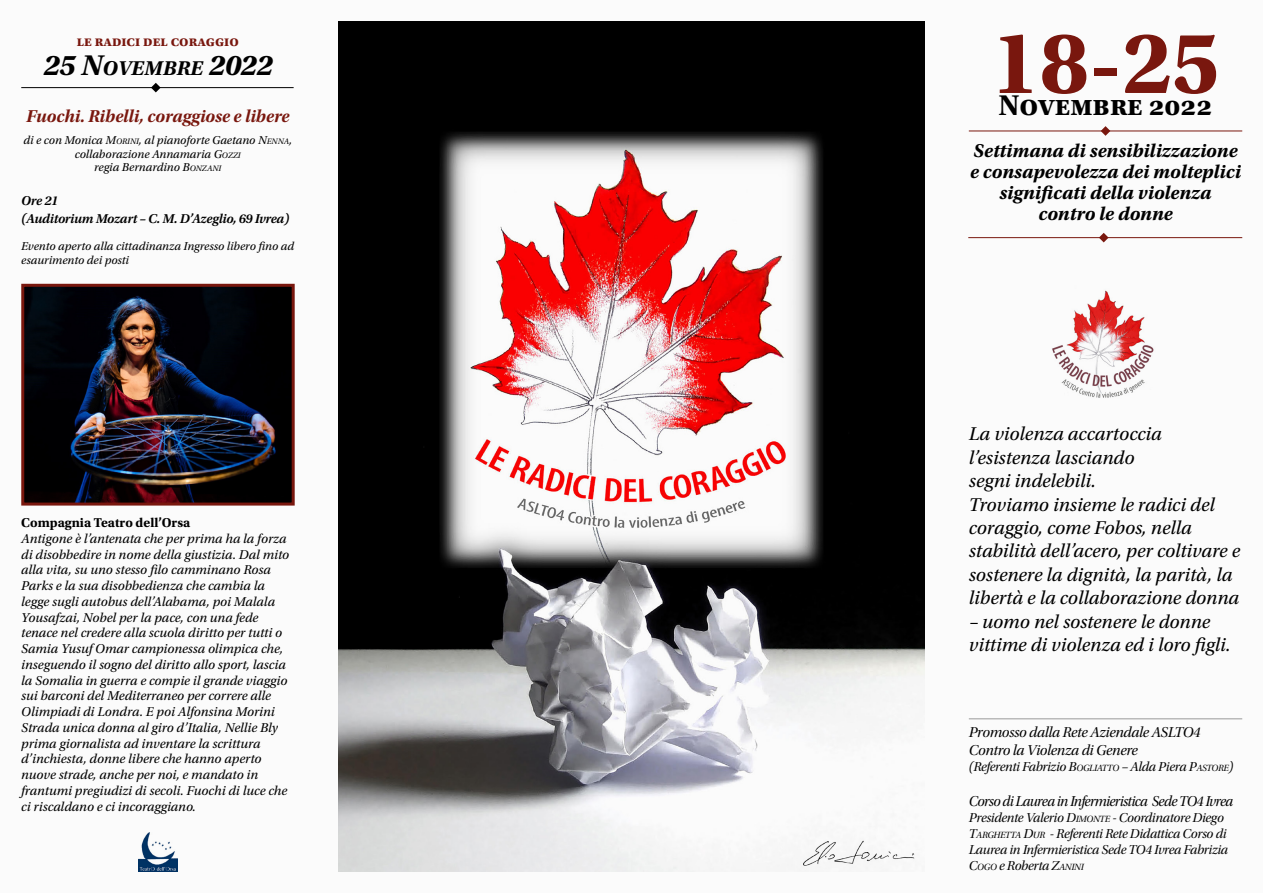
<style>
.page{position:relative;width:1263px;height:893px;background:#fbfbfb}
.page>*{position:absolute;margin:0;border:0;box-sizing:border-box;transform-origin:0 0}
.t1{font:700 91.5px "Utopia Std";color:#79170e}
.t2{font:700 30px "Utopia Std";color:#000}
.t3{font:italic 700 21px "Utopia Std";color:#000}
.t4{font:italic 19.5px/23.4px "Utopia Std";color:#000}
.t5{font:italic 700 19.5px/21px "Utopia Std";color:#000;text-align:center}
.Paragraph_Style_1{font:18px "Utopia Std Bold Subh It";color:#79170e}
.t6{font:15px/18px "Utopia Std Subh It";letter-spacing:-.025em;color:#000}
.t7{font:15px "Utopia Std Subh It";letter-spacing:-.025em;color:#000;scale:.96 1}
.t8{font:700 15px "Utopia Std";color:#79170e}
.t9{font:italic 13.5px/15.8px "Utopia Std";color:#000}
.t10{font:13.5px/16.2px "Utopia Std Subh It";letter-spacing:-.02em;color:#000}
.Paragraph_Style_2{font:italic 600 13.5px/18px "Utopia Std";letter-spacing:-.02em;color:#000}
.t11{font:700 13.5px "Utopia Std";color:#000}
.t12{font:italic 12px/13.5px "Utopia Std";color:#000;text-align:center}
.t13{font:9.45px "Utopia Std Subh It";letter-spacing:-.03em;color:#000}
.s1{font-size:30px}
.s2{font-style:inherit}
.s3{font-size:8.4px}
.s4{font-size:9.45px}
.s5{font-size:13.5px}
</style>
<div class="page">
<img style="left:338px;top:21px;width:587px;height:851px">
<img style="left:25px;top:288px;width:266px;height:214px">
<div style="left:21px;top:284px;width:274px;height:222px;border:3px solid #79170e"></div>
<img style="left:138px;top:832px;width:40px;height:40px">
<hr style="left:21px;top:87px;width:273px;height:1px;background:#000">
<svg style="left:151px;top:83px;width:10px;height:9px"></svg>
<hr style="left:968px;top:237px;width:274px;height:1px;background:#79170e">
<hr style="left:969px;top:131px;width:273px;height:1px;background:#79170e">
<svg style="left:1099px;top:233px;width:9px;height:9px"></svg>
<svg style="left:1101px;top:126px;width:9px;height:10px"></svg>
<hr style="left:969px;top:719px;width:273px;height:1px;background:#000">
<img style="left:1052px;top:290px;width:102px;height:108px">
<p class="t8" style="left:77px;top:32px;width:164px">le radici del coraggio</p>
<p class="t3" style="left:44px;top:56px;width:230px"><span class="s1">25</span> <span class="s1">N</span>OVEMBRE <span class="s1">2022</span></p>
<p class="Paragraph_Style_1" style="left:26px;top:106px;width:265px">Fuochi. Ribelli, coraggiose e libere</p>
<p class="t12" style="left:23px;top:134px;width:270px">di e con Monica <span class="s2">M</span><span class="s3">ORINI</span>, al pianoforte Gaetano <span class="s2">N</span><span class="s3">ENNA</span>, collaborazione Annamaria <span class="s2">G</span><span class="s3">OZZI</span></p>
<p class="t12" style="left:94px;top:161px;width:129px">regia Bernardino <span class="s2">B</span><span class="s3">ONZANI</span></p>
<p class="Paragraph_Style_2" style="left:21px;top:192px;width:270px">Ore 21<br>(Auditorium Mozart – C. M. D’Azeglio, 69 Ivrea)</p>
<p class="t12" style="left:21px;top:240px;width:275px;text-align:left">Evento aperto alla cittadinanza Ingresso libero fino ad esaurimento dei posti</p>
<p class="t11" style="left:21px;top:515px;width:171px">Compagnia Teatro dell’Orsa</p>
<p class="t9" style="left:21px;top:531px;width:269px">Antigone è l’antenata che per prima ha la forza di disobbedire in nome della giustizia. Dal mito alla vita, su uno stesso filo camminano Rosa Parks e la sua disobbedienza che cambia la legge sugli autobus dell’Alabama, poi Malala Yousafzai, Nobel per la pace, con una fede tenace nel credere alla scuola diritto per tutti o Samia Yusuf Omar campionessa olimpica che, inseguendo il sogno del diritto allo sport, lascia la Somalia in guerra e compie il grande viaggio sui barconi del Mediterraneo per correre alle Olimpiadi di Londra. E poi Alfonsina Morini Strada unica donna al giro d’Italia, Nellie Bly prima giornalista ad inventare la scrittura d’inchiesta, donne libere che hanno aperto nuove strade, anche per noi, e mandato in frantumi pregiudizi di secoli. Fuochi di luce che ci riscaldano e ci incoraggiano.</p>
<p class="t1" style="left:991px;top:10px;width:230px">18-25</p>
<p class="t2" style="left:999px;top:88px;width:215px">Novembre 2022</p>
<p class="t5" style="left:970px;top:140px;width:273px">Settimana di sensibilizzazione e consapevolezza dei molteplici significati della violenza contro le donne</p>
<p class="t4" style="left:969px;top:423px;width:273px">La violenza accartoccia l’esistenza lasciando<br>segni indelebili.<br>Troviamo insieme le radici del coraggio, come Fobos, nella stabilità dell’acero, per coltivare e sostenere la dignità, la parità, la libertà e la collaborazione donna</p>
<p class="t4" style="left:969px;top:610px;width:263px">– uomo nel sostenere le donne vittime di violenza ed i loro figli.</p>
<p class="t6" style="left:969px;top:724px;width:233px">Promosso dalla Rete Aziendale ASLTO4<br>Contro la Violenza di Genere</p>
<p class="t10" style="left:969px;top:759px;width:266px">(Referenti Fabrizio <span class="s2">B</span><span class="s4">OGLIATTO</span> – Alda Piera <span class="s2">P</span><span class="s4">ASTORE</span>)</p>
<p class="t7" style="left:969px;top:793px;width:277px">Corso di Laurea in Infermieristica Sede TO4 Ivrea</p>
<p class="t10" style="left:969px;top:810px;width:261px">Presidente Valerio <span class="s2">D</span><span class="s4">IMONTE</span> - Coordinatore Diego<br><span class="s2">T</span><span class="s4">ARGHETTA</span> <span class="s2">D</span><span class="s4">UR</span> - Referenti Rete Didattica Corso di<br>Laurea in Infermieristica Sede TO4 Ivrea Fabrizia</p>
<p class="t13" style="left:969px;top:862px;width:117px"><span class="s5">C</span>OGO <span class="s5">e Roberta</span> <span class="s5">Z</span>ANINI</p>
</div>
